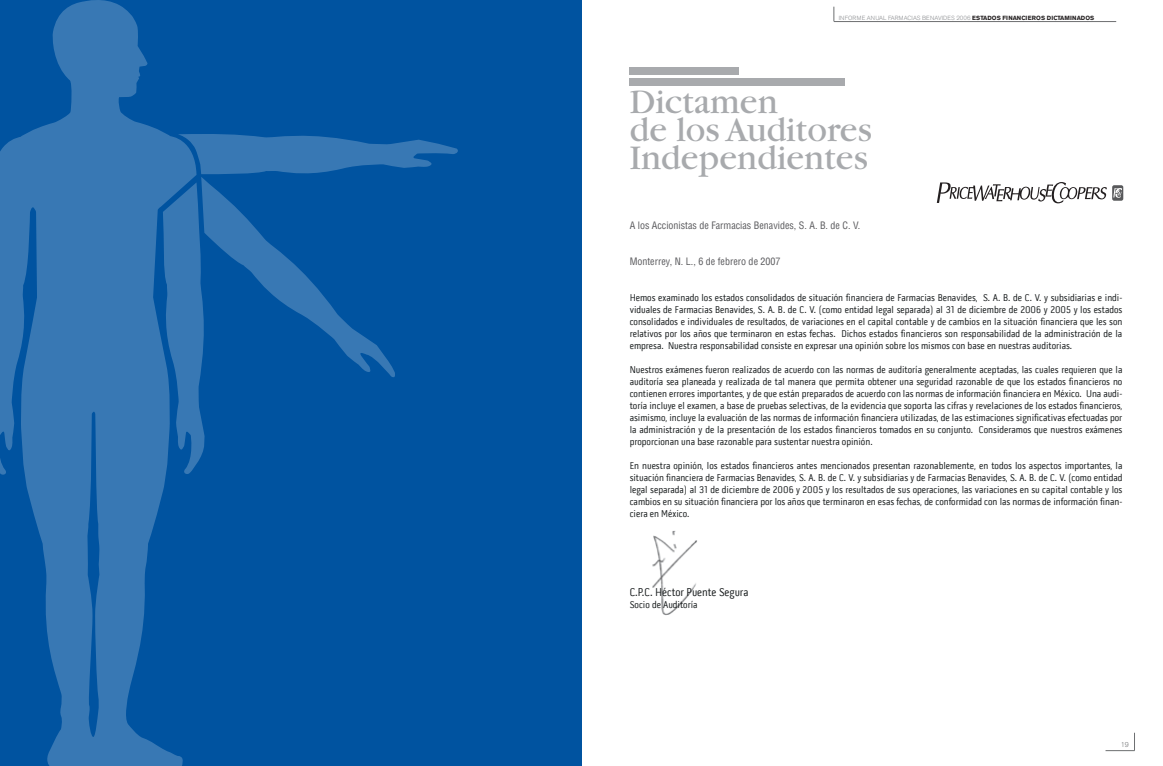
<style>
.page{position:relative;width:1163px;height:766px;background:#fff}
.page>*{position:absolute;margin:0;border:0;box-sizing:border-box;transform-origin:0 0}
.t1{font:36px/28px "Garamond";color:#a8aaad}
.t2{font:11.5px "Pill Gothic 300 mg";color:#181c1d}
.t3{font:10px/12px "Pill Gothic 300 mg";color:#181c1d;text-align:justify}
.t4{font:condensed 10px "Helvetica";color:#59595c}
.t5{font:300 7px "Akzidenz Grotesk BE";color:#6d6f71}
.t6{font:300 6px "Akzidenz Grotesk BE";color:#888a8d}
.s1{font-weight:700;color:#231f20}
</style>
<div class="page">
<div style="left:0;top:0;width:581px;height:765px;background:#0053a0"></div>
<svg style="left:1105px;top:732px;width:30px;height:19px"></svg>
<svg style="left:833px;top:7px;width:1px;height:14px"></svg>
<hr style="left:833px;top:21px;width:282px;height:1px;background:#6d6f71">
<img style="left:652px;top:530px;width:45px;height:85px">
<svg style="left:936px;top:182px;width:170px;height:21px"></svg>
<svg style="left:1111px;top:185px;width:12px;height:16px"></svg>
<svg style="left:1112px;top:188px;width:9px;height:10px"></svg>
<div style="left:629px;top:78px;width:215px;height:7px;background:#a8aaad"></div>
<div style="left:629px;top:68px;width:109px;height:7px;background:#a8aaad"></div>
<svg style="left:0;top:0;width:196px;height:765px;fill:#3878b4"></svg>
<svg style="left:87px;top:411px;width:12px;height:327px"></svg>
<svg style="left:162px;top:182px;width:43px;height:293px"></svg>
<svg style="left:201px;top:177px;width:194px;height:201px"></svg>
<svg style="left:178px;top:133px;width:280px;height:42px"></svg>
<p class="t6" style="left:838px;top:15px;width:257px">INFORME ANUAL FARMACIAS BENAVIDES 2006 <span class="s1">ESTADOS FINANCIEROS DICTAMINADOS</span></p>
<h1 class="t1" style="left:629px;top:88px;width:243px">Dictamen<br>de los Auditores<br>Independientes</h1>
<p class="t4" style="left:629px;top:219px;width:232px">A los Accionistas de Farmacias Benavides, S. A. B. de C. V.</p>
<p class="t4" style="left:629px;top:255px;width:152px">Monterrey, N. L., 6 de febrero de 2007</p>
<p class="t3" style="left:629px;top:291px;width:494px">Hemos examinado los estados consolidados de situación financiera de Farmacias Benavides, S. A. B. de C. V. y subsidiarias e indi&shy;viduales de Farmacias Benavides, S. A. B. de C. V. (como entidad legal separada) al 31 de diciembre de 2006 y 2005 y los estados consolidados e individuales de resultados, de variaciones en el capital contable y de cambios en la situación financiera que les son relativos por los años que terminaron en estas fechas. Dichos estados financieros son responsabilidad de la administración de la empresa. Nuestra responsabilidad consiste en expresar una opinión sobre los mismos con base en nuestras auditorias.</p>
<p class="t3" style="left:629px;top:363px;width:494px">Nuestros exámenes fueron realizados de acuerdo con las normas de auditoría generalmente aceptadas, las cuales requieren que la auditoría sea planeada y realizada de tal manera que permita obtener una seguridad razonable de que los estados financieros no contienen errores importantes, y de que están preparados de acuerdo con las normas de información financiera en México. Una audi&shy;toría incluye el examen, a base de pruebas selectivas, de la evidencia que soporta las cifras y revelaciones de los estados financieros, asimismo, incluye la evaluación de las normas de información financiera utilizadas, de las estimaciones significativas efectuadas por la administración y de la presentación de los estados financieros tomados en su conjunto. Consideramos que nuestros exámenes proporcionan una base razonable para sustentar nuestra opinión.</p>
<p class="t3" style="left:629px;top:459px;width:494px">En nuestra opinión, los estados financieros antes mencionados presentan razonablemente, en todos los aspectos importantes, la situación financiera de Farmacias Benavides, S. A. B. de C. V. y subsidiarias y de Farmacias Benavides, S. A. B. de C. V. (como entidad legal separada) al 31 de diciembre de 2006 y 2005 y los resultados de sus operaciones, las variaciones en su capital contable y los cambios en su situación financiera por los años que terminaron en esas fechas, de conformidad con las normas de información finan&shy;ciera en México.</p>
<p class="t2" style="left:629px;top:585px;width:120px">C.P.C. Héctor Puente Segura</p>
<p class="t3" style="left:629px;top:598px;width:69px">Socio de Auditoría</p>
<p class="t5" style="left:1120px;top:740px;width:9px">19</p>
</div>
